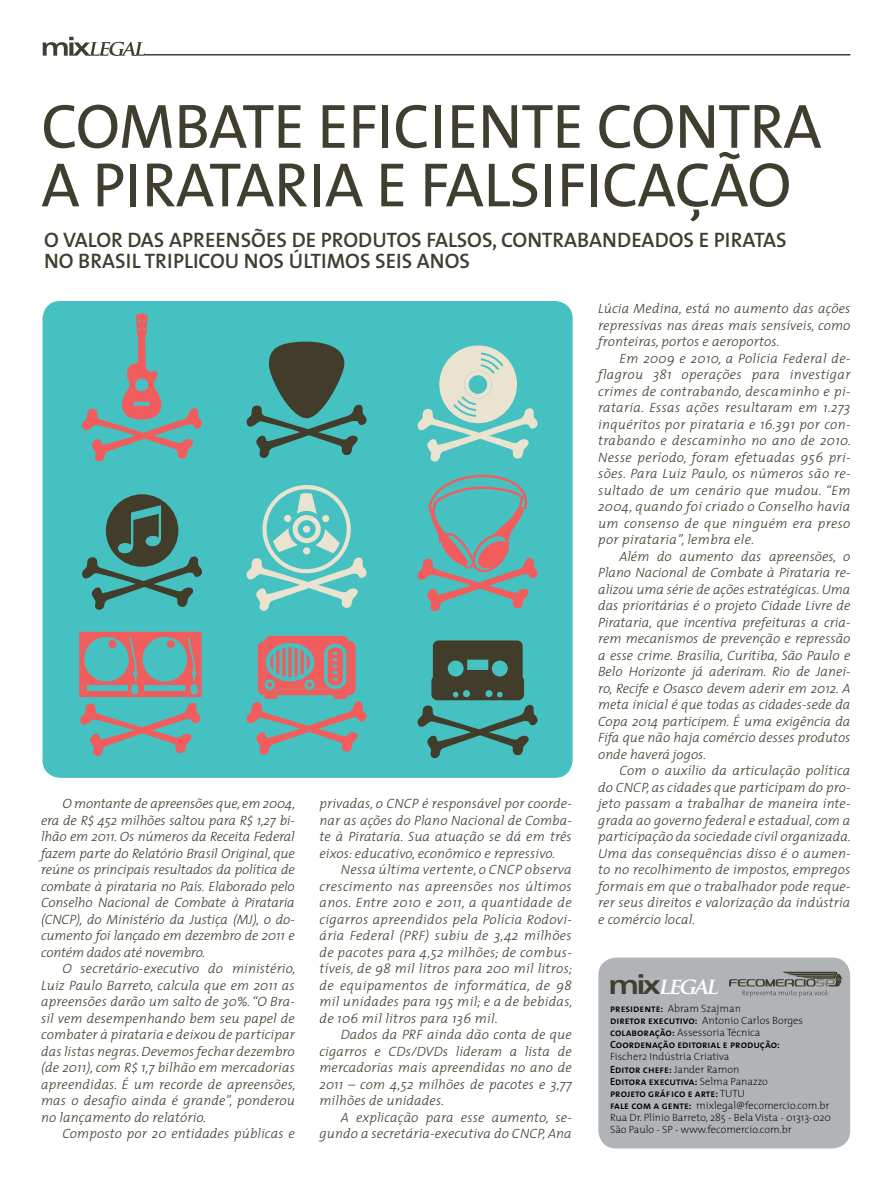
<style>
.page{position:relative;width:893px;height:1191px;background:#fff}
.page>*{position:absolute;margin:0;border:0;box-sizing:border-box;transform-origin:0 0}
.t1{font:63px/58.5px "The Mix Caps";letter-spacing:-.015em;color:#403e2e}
.t2{font:italic 700 22.35px "Trajan Pro";color:#fff}
.t3{font:21px/21px "The Mix Semi Bold Caps";color:#403e2e}
.t4{font:italic 300 13.5px/16.5px "The Mix";letter-spacing:.01em;color:#403e2e;text-align:justify}
.t5{font:200 10.5px/12px "The Mix";color:#000}
.t6{font:10.5px/12px "The Mix Semi Bold Caps";color:#000}
.s1{font-family:"Zurich BT";font-style:normal;font-stretch:expanded;font-size:27.6px;color:#403e2e}
.s2{font-family:"The Mix Semi Bold Caps";font-weight:400}
.s3{font-family:"The Mix";font-weight:200}
</style>
<div class="page">
<hr style="left:144px;top:54px;width:706px;height:2px;background:#403e2e">
<svg style="left:43px;top:37px;width:102px;height:19px"></svg>
<div style="left:598px;top:957px;width:252px;height:191px;background:#b1b4b6;border-radius:18px"></div>
<svg style="left:729px;top:971px;width:114px;height:26px"></svg>
<div style="left:43px;top:301px;width:530px;height:477px;background:#45c1c2;border-radius:18px"></div>
<svg style="left:417px;top:640px;width:121px;height:119px"></svg>
<svg style="left:82px;top:313px;width:120px;height:149px"></svg>
<svg style="left:246px;top:341px;width:121px;height:117px"></svg>
<svg style="left:417px;top:345px;width:121px;height:117px"></svg>
<svg style="left:246px;top:636px;width:121px;height:119px"></svg>
<svg style="left:79px;top:632px;width:123px;height:125px"></svg>
<div style="left:108px;top:640px;width:8px;height:8px;background:#f15d5c;border-radius:50%"></div>
<div style="left:167px;top:640px;width:8px;height:8px;background:#f15d5c;border-radius:50%"></div>
<svg style="left:82px;top:494px;width:120px;height:116px"></svg>
<svg style="left:417px;top:474px;width:121px;height:138px"></svg>
<svg style="left:246px;top:485px;width:121px;height:126px"></svg>
<h1 class="t1" style="left:41px;top:95px;width:782px">COMBATE EFICIENTE CONTRA<br>A PIRATARIA E FALSIFICAÇÃO</h1>
<h3 class="t3" style="left:44px;top:229px;width:744px">O valor das apreensões de produtos falsos, contrabandeados e piratas no Brasil triplicou nos ú ltimos seis anos</h3>
<p class="t4" style="left:598px;top:300px;width:254px">Lúcia Medina, está no aumento das ações repressivas nas áreas mais sensíveis, como fronteiras, portos e aeroportos.</p>
<p class="t4" style="left:598px;top:349px;width:254px;text-indent:21px">Em 2009 e 2010, a Polícia Federal de&shy;flagrou 381 operações para investigar crimes de contrabando, descaminho e pi&shy;rataria. Essas ações resultaram em 1.273 inquéritos por pirataria e 16.391 por con&shy;trabando e descaminho no ano de 2010.<br>Nesse período, foram efetuadas 956 pri&shy;sões. Para Luiz Paulo, os números são re&shy;sultado de um cenário que mudou. “Em 2004, quando foi criado o Conselho havia um consenso de que ninguém era preso por pirataria”, lembra ele.</p>
<p class="t4" style="left:598px;top:547px;width:254px;text-indent:21px">Além do aumento das apreensões, o Plano Nacional de Combate à Pirataria re&shy;alizou uma série de ações estratégicas. Uma das prioritárias é o projeto Cidade Livre de Pirataria, que incentiva prefeituras a cria&shy;rem mecanismos de prevenção e repressão a esse crime. Brasília, Curitiba, São Paulo e Belo Horizonte já aderiram. Rio de Janei&shy;ro, Recife e Osasco devem aderir em 2012. A meta inicial é que todas as cidades-sede da Copa 2014 participem. É uma exigência da Fifa que não haja comércio desses produtos onde haverá jogos.</p>
<p class="t4" style="left:598px;top:762px;width:254px;text-indent:21px">Com o auxílio da articulação política do CNCP, as cidades que participam do pro&shy;jeto passam a trabalhar de maneira inte&shy;grada ao governo federal e estadual, com a participação da sociedade civil organizada.<br>Uma das consequências disso é o aumen&shy;to no recolhimento de impostos, empregos formais em que o trabalhador pode reque&shy;rer seus direitos e valorização da indústria e comércio local.</p>
<p class="t4" style="left:41px;top:795px;width:256px;text-indent:21px">O montante de apreensões que, em 2004, era de R$ 452 milhões saltou para R$ 1,27 bi&shy;lhão em 2011. Os números da Receita Federal fazem parte do Relatório Brasil Original, que reúne os principais resultados da política de combate à pirataria no País. Elaborado pelo Conselho Nacional de Combate à Pirataria (CNCP), do Ministério da Justiça (MJ), o do&shy;cumento foi lançado em dezembro de 2011 e contém dados até novembro.</p>
<p class="t4" style="left:41px;top:960px;width:256px;text-indent:21px">O secretário-executivo do ministério, Luiz Paulo Barreto, calcula que em 2011 as apreensões darão um salto de 30%. “O Bra&shy;sil vem desempenhando bem seu papel de combater à pirataria e deixou de participar das listas negras. Devemos fechar dezembro (de 2011), com R$ 1,7 bilhão em mercadorias apreendidas. É um recorde de apreensões, mas o desafio ainda é grande”, ponderou no lançamento do relatório.</p>
<p class="t4" style="left:62px;top:1125px;width:234px">Composto por 20 entidades públicas e</p>
<p class="t4" style="left:319px;top:795px;width:254px">privadas, o CNCP é responsável por coorde&shy;nar as ações do Plano Nacional de Comba&shy;te à Pirataria. Sua atuação se dá em três eixos: educativo, econômico e repressivo.</p>
<p class="t4" style="left:319px;top:861px;width:254px;text-indent:21px">Nessa última vertente, o CNCP observa crescimento nas apreensões nos últimos anos. Entre 2010 e 2011, a quantidade de cigarros apreendidos pela Polícia Rodovi&shy;ária Federal (PRF) subiu de 3,42 milhões de pacotes para 4,52 milhões; de combus&shy;tíveis, de 98 mil litros para 200 mil litros; de equipamentos de informática, de 98 mil unidades para 195 mil; e a de bebidas, de 106 mil litros para 136 mil.</p>
<p class="t4" style="left:319px;top:1026px;width:254px;text-indent:21px">Dados da PRF ainda dão conta de que cigarros e CDs/DVDs lideram a lista de mercadorias mais apreendidas no ano de 2011 – com 4,52 milhões de pacotes e 3,77 milhões de unidades.</p>
<p class="t4" style="left:319px;top:1108px;width:254px;text-align:right">A explicação para esse aumento, se&shy;gundo a secretária-executiva do CNCP, Ana</p>
<h2 class="t2" style="left:609px;top:972px;width:116px"><span class="s1">mix</span>legal</h2>
<p class="t5" style="left:610px;top:1002px;width:195px"><span class="s2">presidente:</span> Abram Szajman<br><span class="s2">diretor executivo:</span> Antonio Carlos Borges <span class="s2">colaboração:</span> Assessoria Técnica</p>
<p class="t6" style="left:610px;top:1038px;width:171px">Coordenação editorial e produção:</p>
<p class="t5" style="left:610px;top:1050px;width:121px">Fischer2 Indústria Criativa</p>
<p class="t6" style="left:610px;top:1062px;width:159px">Editor chefe: <span class="s3">Jander Ramon<br></span>Editora executiva: <span class="s3">Selma Panazzo </span>projeto gráf ico e arte: <span class="s3">TUTU</span></p>
<p class="t5" style="left:610px;top:1098px;width:222px"><span class="s2">fale com a gente:</span> mixlegal@fecomercio.com.br<br>Rua Dr. Plínio Barreto, 285 - Bela Vista - 01313-020<br>São Paulo - SP - www.fecomercio.com.br</p>
</div>
